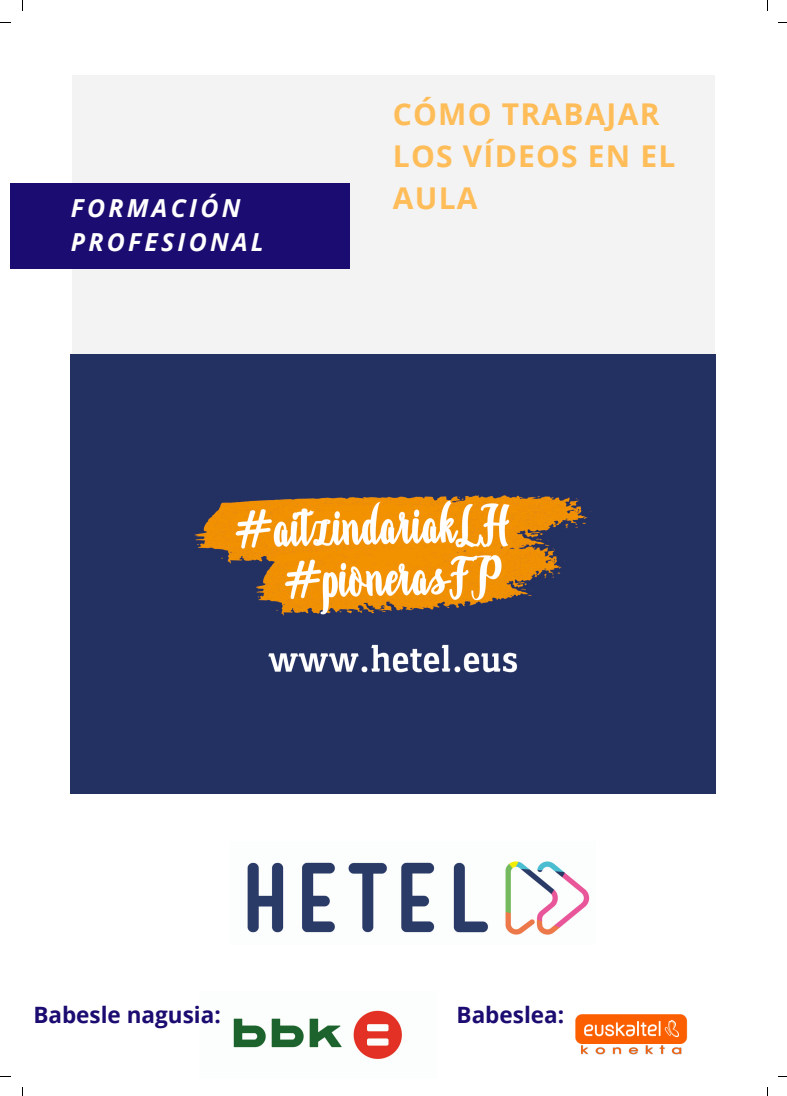
<style>
.page{position:relative;width:787px;height:1096px;background:#fff}
.page>*{position:absolute;margin:0;border:0;box-sizing:border-box;transform-origin:0 0}
.t1{font:700 30px/41.6px "Open Sans";letter-spacing:.04em;color:#ffbd59}
.t2{font:italic 700 24.88px "Open Sans";letter-spacing:.13em;color:#fff}
.t3{font:700 22.5px "Open Sans";color:#1b0c71}
</style>
<div class="page">
<img style="left:247px;top:861px;width:343px;height:74px">
<div style="left:72px;top:75px;width:643px;height:299px;background:#f3f3f3"></div>
<img style="left:71px;top:355px;width:644px;height:438px">
<div style="left:10px;top:183px;width:340px;height:85px;background:#1b0c71"></div>
<img style="left:233px;top:1010px;width:169px;height:49px">
<img style="left:516px;top:919px;width:172px;height:136px">
<p class="t1" style="left:393px;top:93px;width:284px">CÓMO TRABAJAR<br>LOS VÍDEOS EN EL</p>
<p class="t2" style="left:71px;top:190px;width:171px">FORMACIÓN</p>
<p class="t1" style="left:393px;top:176px;width:86px">AULA</p>
<p class="t2" style="left:71px;top:225px;width:194px">PROFESIONAL</p>
<p class="t3" style="left:33px;top:998px;width:189px">Babesle nagusia:</p>
<p class="t3" style="left:457px;top:998px;width:109px">Babeslea:</p>
</div>
